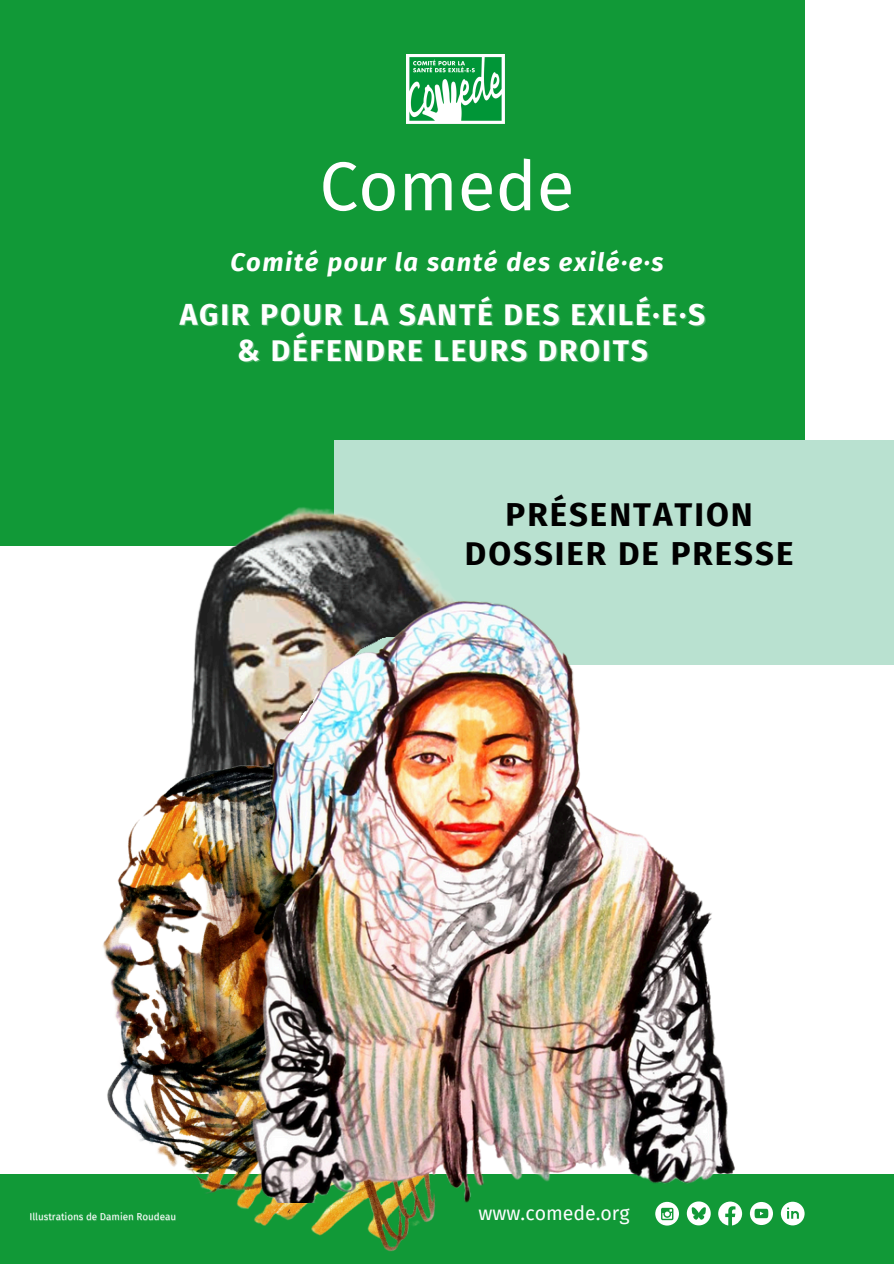
<style>
.page{position:relative;width:894px;height:1264px;background:#fff}
.page>*{position:absolute;margin:0;border:0;box-sizing:border-box;transform-origin:0 0}
.t1{font:69px "Fira Sans";color:#fff}
.t2{font:700 33px/39.5px "Fira Sans";letter-spacing:.06em;color:#000;text-align:center}
.t3{font:700 30px/36px "Fira Sans";letter-spacing:.06em;color:#fff;text-align:center}
.t4{font:italic 700 25.5px "Fira Sans";letter-spacing:.06em;color:#fff}
.t5{font:19.5px "Fira Sans";color:#fbfdfe}
.t6{font:9.75px "Fira Sans";color:#fff}
</style>
<div class="page">
<div style="left:0;top:1174px;width:893px;height:89px;background:#119937"></div>
<div style="left:0;top:0;width:804px;height:546px;background:#119937"></div>
<img style="left:407px;top:55px;width:97px;height:68px">
<svg style="left:780px;top:1201px;width:24px;height:24px"></svg>
<svg style="left:686px;top:1202px;width:24px;height:23px"></svg>
<svg style="left:718px;top:1202px;width:23px;height:23px"></svg>
<svg style="left:749px;top:1202px;width:23px;height:22px"></svg>
<svg style="left:655px;top:1201px;width:23px;height:24px"></svg>
<svg style="left:661px;top:1207px;width:12px;height:13px"></svg>
<div style="left:334px;top:440px;width:559px;height:224px;background:#b9e1d0"></div>
<img style="left:191px;top:507px;width:565px;height:227px">
<img style="left:103px;top:734px;width:365px;height:518px">
<img style="left:202px;top:576px;width:535px;height:626px">
<p class="t1" style="left:319px;top:146px;width:256px">Comede</p>
<h2 class="t4" style="left:230px;top:247px;width:434px">Comité pour la santé des exilé·e·s</h2>
<p class="t3" style="left:180px;top:297px;width:527px">AGIR POUR LA SANTÉ DES EXILÉ·E·S &amp; DÉFENDRE LEURS DROITS</p>
<p class="t6" style="left:29px;top:1211px;width:148px">Illustrations de Damien Roudeau</p>
<p class="t2" style="left:464px;top:495px;width:330px">PRÉSENTATION<br>DOSSIER DE PRESSE</p>
<h3 class="t5" style="left:478px;top:1201px;width:152px">www.comede.org</h3>
</div>
